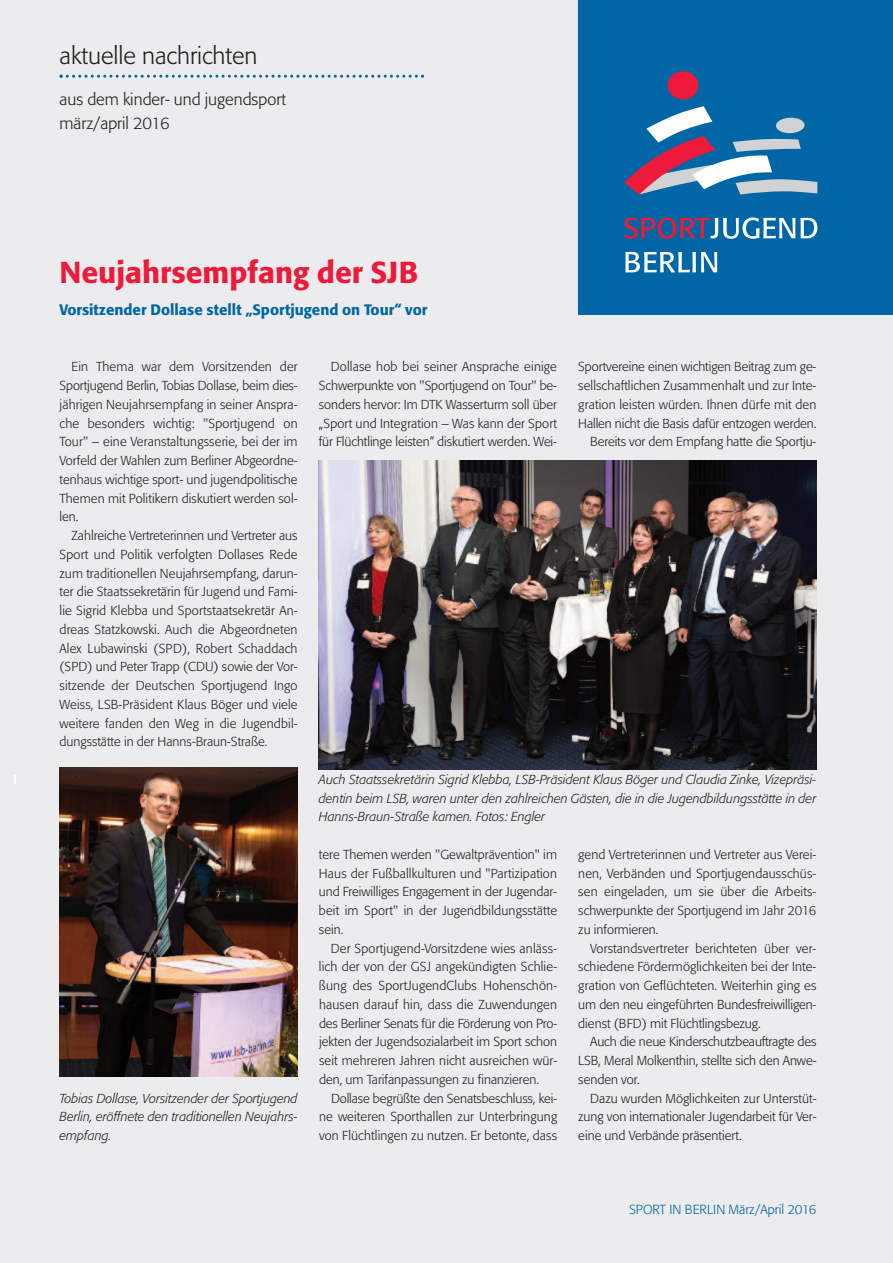
<style>
.page{position:relative;width:893px;height:1263px;background:#ececee}
.page>*{position:absolute;margin:0;border:0;box-sizing:border-box;transform-origin:0 0}
.t1{font:500 30px "Formata";color:#ed1a3a}
.t2{font:300 24px "Formata";color:#231f20}
.t3{font:300 16.5px/24px "Formata";color:#231f20}
.t4{font:500 15px "Formata";color:#0166a5}
.t5{font:300 13.05px "Formata";color:#0166a5}
.t6{font:300 12.9px/18.8px "Formata";color:#231f20;text-align:justify}
.t7{font:italic 300 12.9px/18.8px "Formata";color:#231f20;text-align:justify}
</style>
<div class="page">
<svg style="left:60px;top:75px;width:364px;height:3px"></svg>
<div style="left:578px;top:0;width:315px;height:315px;background:#0166a5"></div>
<div style="left:668px;top:71px;width:30px;height:28px;background:#ed1a3a;border-radius:50%"></div>
<svg style="left:625px;top:252px;width:92px;height:20px"></svg>
<svg style="left:624px;top:217px;width:193px;height:22px"></svg>
<svg style="left:624px;top:106px;width:193px;height:89px"></svg>
<img style="left:60px;top:767px;width:238px;height:309px">
<img style="left:319px;top:460px;width:497px;height:309px">
<svg style="left:14px;top:775px;width:2px;height:9px"></svg>
<h2 class="t2" style="left:60px;top:45px;width:200px">aktuelle nachrichten</h2>
<p class="t3" style="left:60px;top:88px;width:228px">aus dem kinder- und jugendsport märz/april 2016</p>
<h1 class="t1" style="left:60px;top:260px;width:360px">Neujahrsempfang der SJB</h1>
<p class="t4" style="left:60px;top:303px;width:369px">Vorsitzender Dollase stellt „Sportjugend on Tour“ vor</p>
<p class="t6" style="left:60px;top:358px;width:240px;text-indent:12px">Ein Thema war dem Vorsitzenden der Sportjugend Berlin, Tobias Dollase, beim dies&shy;jährigen Neujahrsempfang in seiner Anspra&shy;che besonders wichtig: "Sportjugend on Tour" – eine Veranstaltungsserie, bei der im Vorfeld der Wahlen zum Berliner Abgeordne&shy;tenhaus wichtige sport- und jugendpolitische Themen mit Politikern diskutiert werden sol&shy;len.</p>
<p class="t6" style="left:60px;top:527px;width:240px;text-indent:12px">Zahlreiche Vertreterinnen und Vertreter aus Sport und Politik verfolgten Dollases Rede zum traditionellen Neujahrsempfang, darun&shy;ter die Staatssekretärin für Jugend und Fami&shy;lie Sigrid Klebba und Sportstaatsekretär An&shy;dreas Statzkowski. Auch die Abgeordneten Alex Lubawinski (SPD), Robert Schaddach (SPD) und Peter Trapp (CDU) sowie der Vor&shy;sitzende der Deutschen Sportjugend Ingo Weiss, LSB-Präsident Klaus Böger und viele weitere fanden den Weg in die Jugendbil&shy;dungsstätte in der Hanns-Braun-Straße.</p>
<p class="t7" style="left:59px;top:1090px;width:240px">Tobias Dollase, Vorsitzender der Sportjugend Berlin, eröffnete den traditionellen Neujahrs&shy;empfang.</p>
<p class="t6" style="left:319px;top:358px;width:240px;text-indent:12px">Dollase hob bei seiner Ansprache einige Schwerpunkte von "Sportjugend on Tour" be&shy;sonders hervor: Im DTK Wasserturm soll über „Sport und Integration – Was kann der Sport für Flüchtlinge leisten“ diskutiert werden. Wei-</p>
<p class="t6" style="left:578px;top:358px;width:240px;text-align:right">Sportvereine einen wichtigen Beitrag zum ge&shy;sellschaftlichen Zusammenhalt und zur Inte&shy;gration leisten würden. Ihnen dürfe mit den Hallen nicht die Basis dafür entzogen werden.<br>Bereits vor dem Empfang hatte die Sportju-</p>
<p class="t7" style="left:319px;top:771px;width:499px">Auch Staatssekretärin Sigrid Klebba, LSB-Präsident Klaus Böger und Claudia Zinke, Vizepräsi&shy;dentin beim LSB, waren unter den zahlreichen Gästen, die in die Jugendbildungsstätte in der Hanns-Braun-Straße kamen. Fotos: Engler</p>
<p class="t6" style="left:578px;top:846px;width:240px">gend Vertreterinnen und Vertreter aus Verei&shy;nen, Verbänden und Sportjugendausschüs&shy;sen eingeladen, um sie über die Arbeits&shy;schwerpunkte der Sportjugend im Jahr 2016 zu informieren.</p>
<p class="t6" style="left:578px;top:940px;width:240px;text-indent:12px">Vorstandsvertreter berichteten über ver&shy;schiedene Fördermöglichkeiten bei der Inte&shy;gration von Geflüchteten. Weiterhin ging es um den neu eingeführten Bundesfreiwilligen&shy;dienst (BFD) mit Flüchtlingsbezug.</p>
<p class="t6" style="left:578px;top:1033px;width:240px;text-indent:12px">Auch die neue Kinderschutzbeauftragte des LSB, Meral Molkenthin, stellte sich den Anwe&shy;senden vor.</p>
<p class="t6" style="left:578px;top:1090px;width:240px;text-indent:12px">Dazu wurden Möglichkeiten zur Unterstüt&shy;zung von internationaler Jugendarbeit für Ver&shy;eine und Verbände präsentiert.</p>
<p class="t6" style="left:319px;top:846px;width:240px">tere Themen werden "Gewaltprävention" im Haus der Fußballkulturen und "Partizipation und Freiwilliges Engagement in der Jugendar&shy;beit im Sport" in der Jugendbildungsstätte sein.</p>
<p class="t6" style="left:319px;top:940px;width:240px;text-indent:12px">Der Sportjugend-Vorsitzdene wies anläss&shy;lich der von der GSJ angekündigten Schlie&shy;ßung des SportJugendClubs Hohenschön&shy;hausen darauf hin, dass die Zuwendungen des Berliner Senats für die Förderung von Pro&shy;jekten der Jugendsozialarbeit im Sport schon seit mehreren Jahren nicht ausreichen wür&shy;den, um Tarifanpassungen zu finanzieren.</p>
<p class="t6" style="left:319px;top:1090px;width:240px;text-indent:12px">Dollase begrüßte den Senatsbeschluss, kei&shy;ne weiteren Sporthallen zur Unterbringung von Flüchtlingen zu nutzen. Er betonte, dass</p>
<p class="t5" style="left:629px;top:1204px;width:189px">SPORT IN BERLIN März/April 2016</p>
</div>
